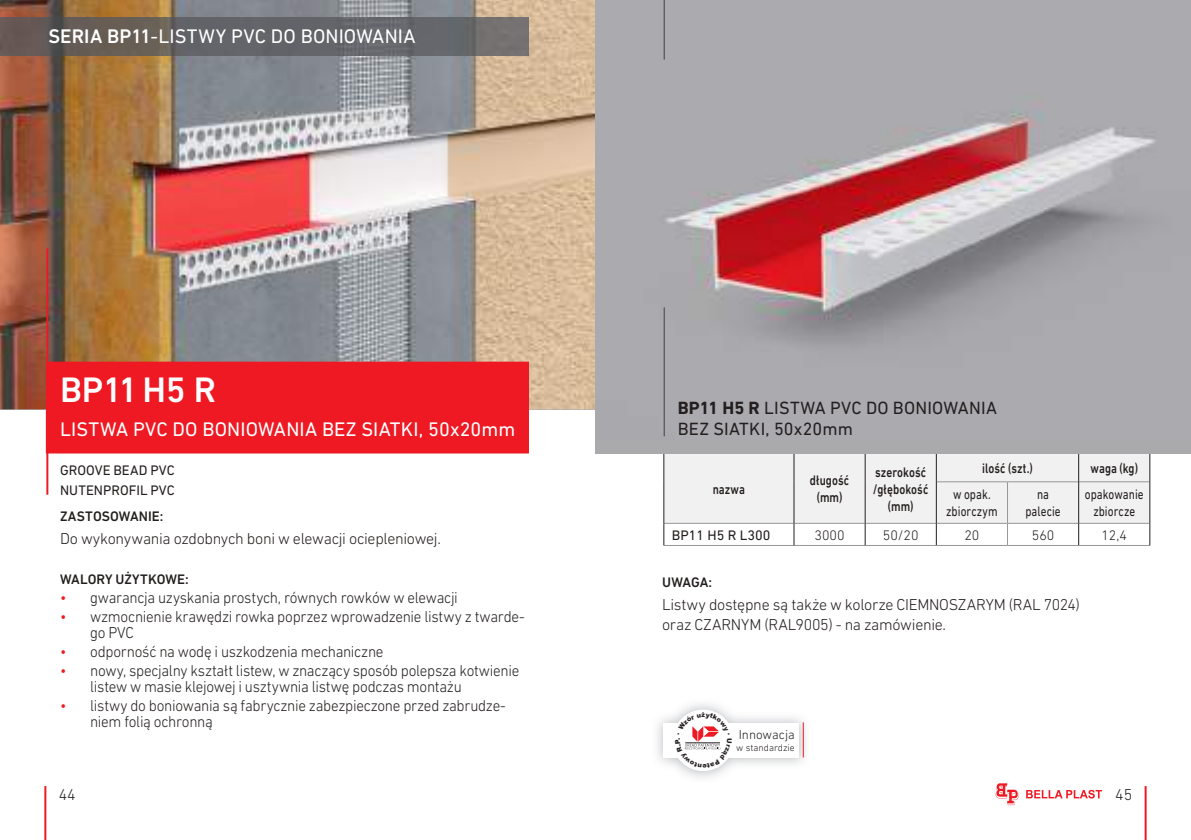
<style>
.page{position:relative;width:1191px;height:840px;background:#fff}
.page>*{position:absolute;margin:0;border:0;box-sizing:border-box;transform-origin:0 0}
.t1{font:500 36px "DIN Next LT Pro";letter-spacing:-.02em;color:#fff}
.t2{font:20px "DIN Next LT Pro";letter-spacing:.005em;color:#fff}
.t3{font:18px/21.6px "DIN Next LT Pro";letter-spacing:.01em;color:#241f1f}
.t4{font:300 16px/16px "DIN Next LT Pro";letter-spacing:-.02em;color:#241f1f;scale:.95 1}
.t5{font:300 16px/20px "DIN Next LT Pro";letter-spacing:-.02em;color:#241f1f}
.t6{font:500 14px/16.8px "DIN Next LT Pro";letter-spacing:.01em;color:#241f1f;text-align:center;scale:.81 1}
.t7{font:14px/16.8px "DIN Next LT Pro";letter-spacing:.005em;color:#241f1f;text-align:center;scale:.81 1}
.t8{font:14px/20px "DIN Next LT Pro";letter-spacing:.005em;color:#241f1f}
.t9{font:500 14px "DIN Next LT Pro";letter-spacing:.01em;color:#241f1f}
.t10{font:300 14px "DIN Next LT Pro";color:#241f1f}
.t11{font:300 13px "DIN Next LT Pro";color:#241f1f}
.t12{font:300 9.8px "DIN Next LT Pro";color:#241f1f}
.s1{font-weight:500}
.s2{color:#ef1923}
.s3{font-weight:700}
</style>
<div class="page">
<svg style="left:995px;top:783px;width:23px;height:21px"></svg>
<svg style="left:1026px;top:789px;width:76px;height:9px"></svg>
<hr style="left:44px;top:785px;width:2px;height:54px;background:#ef1923">
<hr style="left:1144px;top:785px;width:2px;height:54px;background:#ef1923">
<img style="left:0;top:0;width:595px;height:409px">
<div style="left:46px;top:362px;width:482px;height:91px;background:#ef1923"></div>
<img style="left:0;top:17px;width:528px;height:38px">
<hr style="left:46px;top:248px;width:2px;height:246px;background:#ef1923">
<hr style="left:663px;top:545px;width:131px;height:1px;background:#969698">
<hr style="left:794px;top:545px;width:71px;height:1px;background:#969698">
<hr style="left:865px;top:545px;width:71px;height:1px;background:#969698">
<hr style="left:936px;top:545px;width:71px;height:1px;background:#969698">
<hr style="left:1007px;top:545px;width:71px;height:1px;background:#969698">
<hr style="left:1078px;top:545px;width:72px;height:1px;background:#969698">
<svg style="left:663px;top:453px;width:487px;height:92px"></svg>
<div style="left:595px;top:0;width:596px;height:453px;background:#aaaaac"></div>
<img style="left:663px;top:0;width:493px;height:437px">
<hr style="left:663px;top:307px;width:1px;height:129px;background:#444041">
<hr style="left:663px;top:0;width:1px;height:60px;background:#444041">
<img style="left:657px;top:704px;width:149px;height:74px">
<div style="left:663px;top:722px;width:136px;height:35px;background:#fff"></div>
<div style="left:672px;top:709px;width:62px;height:61px;background:#fff;border-radius:50%"></div>
<hr style="left:803px;top:722px;width:1px;height:35px;background:#ef1923">
<svg style="left:675px;top:711px;width:57px;height:56px"></svg>
<p class="t2" style="left:48px;top:25px;width:368px"><span class="s1">SERIA BP11</span>-LISTWY PVC DO BONIOWANIA</p>
<h1 class="t1" style="left:60px;top:368px;width:158px">BP11 H5 R</h1>
<p class="t2" style="left:60px;top:417px;width:457px">LISTWA PVC DO BONIOWANIA BEZ SIATKI, 50x20mm</p>
<p class="t8" style="left:60px;top:459px;width:116px">GROOVE BEAD PVC<br>NUTENPROFIL PVC</p>
<p class="t9" style="left:60px;top:508px;width:105px">ZASTOSOWANIE:</p>
<p class="t5" style="left:60px;top:528px;width:382px">Do wykonywania ozdobnych boni w elewacji ociepleniowej.</p>
<p class="t9" style="left:60px;top:571px;width:130px">WALORY UŻYTKOWE:</p>
<p class="t4" style="left:60px;top:589px;width:420px"><span class="s2">•</span> gwarancja uzyskania prostych, równych rowków w elewacji</p>
<p class="t4" style="left:90px;top:608px;width:459px;text-indent:-30px"><span class="s2">•</span> wzmocnienie krawędzi rowka poprzez wprowadzenie listwy z twarde&shy;go PVC</p>
<p class="t4" style="left:60px;top:643px;width:342px"><span class="s2">•</span> odporność na wodę i uszkodzenia mechaniczne</p>
<p class="t4" style="left:90px;top:661px;width:453px;text-indent:-30px"><span class="s2">•</span> nowy, specjalny kształt listew, w znaczący sposób polepsza kotwienie listew w masie klejowej i usztywnia listwę podczas montażu</p>
<p class="t4" style="left:90px;top:696px;width:439px;text-indent:-30px"><span class="s2">•</span> listwy do boniowania są fabrycznie zabezpieczone przed zabrudze&shy;niem folią ochronną</p>
<p class="t3" style="left:677px;top:396px;width:321px"><span class="s3">BP11 H5 R</span> LISTWA PVC DO BONIOWANIA<br>BEZ SIATKI, 50x20mm</p>
<p class="t6" style="left:712px;top:480px;width:41px">nazwa</p>
<p class="t6" style="left:810px;top:471px;width:50px">długość (mm)</p>
<p class="t6" style="left:873px;top:463px;width:70px">szerokość /głębokość (mm)</p>
<p class="t6" style="left:982px;top:459px;width:64px">ilość (szt.)</p>
<p class="t6" style="left:1090px;top:459px;width:60px">waga (kg)</p>
<p class="t7" style="left:946px;top:486px;width:65px">w opak. zbiorczym</p>
<p class="t7" style="left:1025px;top:486px;width:45px">na palecie</p>
<p class="t7" style="left:1084px;top:486px;width:74px">opakowanie zbiorcze</p>
<p class="t8" style="left:672px;top:524px;width:100px">BP11 H5 R L300</p>
<p class="t10" style="left:814px;top:526px;width:32px">3000</p>
<p class="t10" style="left:883px;top:526px;width:37px">50/20</p>
<p class="t10" style="left:964px;top:526px;width:17px">20</p>
<p class="t10" style="left:1031px;top:526px;width:24px">560</p>
<p class="t10" style="left:1101px;top:526px;width:27px">12,4</p>
<p class="t9" style="left:662px;top:573px;width:52px">UWAGA:</p>
<p class="t5" style="left:662px;top:593px;width:419px">Listwy dostępne są także w kolorze CIEMNOSZARYM (RAL 7024) oraz CZARNYM (RAL9005) - na zamówienie.</p>
<p class="t11" style="left:738px;top:727px;width:58px">Innowacja</p>
<p class="t12" style="left:736px;top:741px;width:60px">w standardzie</p>
<p class="t5" style="left:59px;top:783px;width:19px">44</p>
<p class="t5" style="left:1115px;top:783px;width:19px">45</p>
</div>
